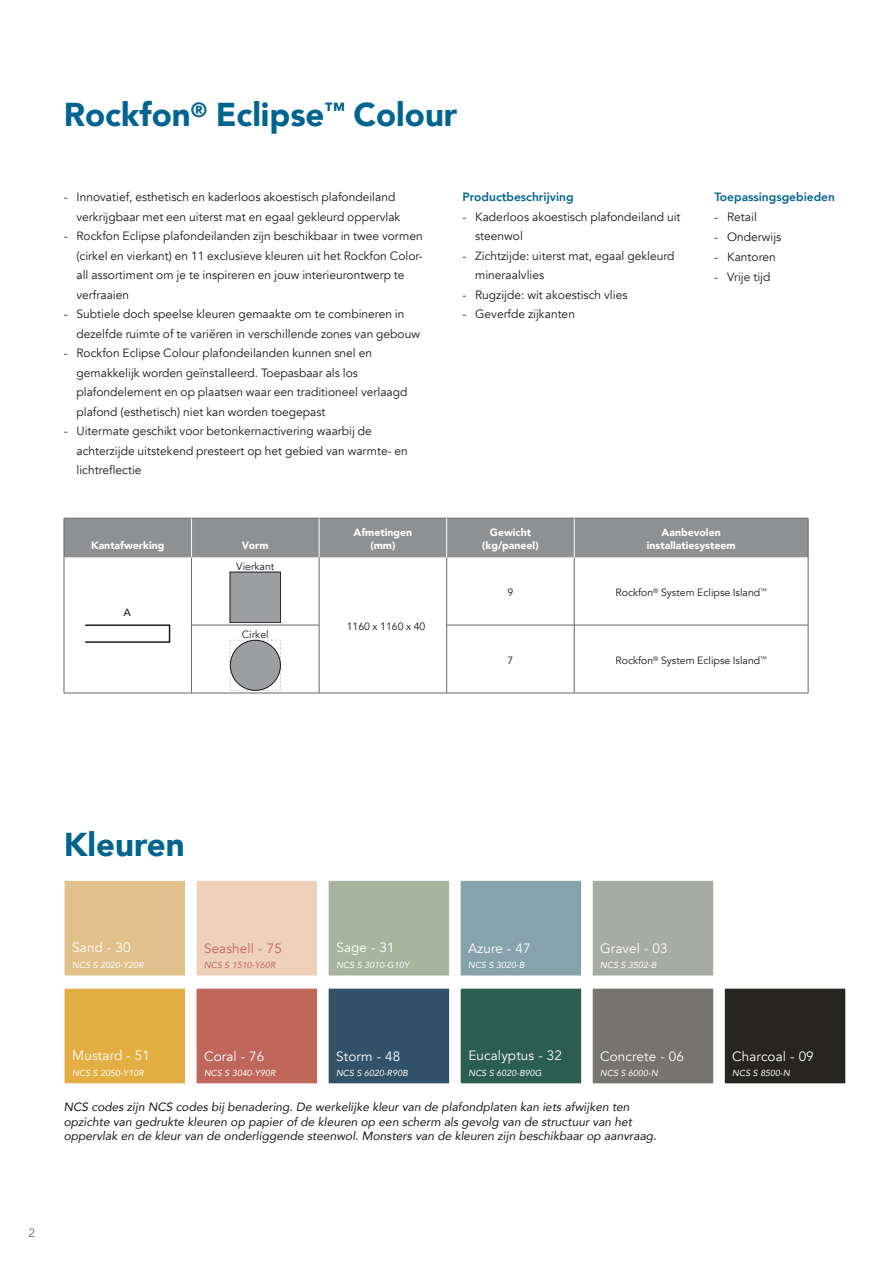
<style>
.page{position:relative;width:893px;height:1263px;background:#fff}
.page>*{position:absolute;margin:0;border:0;box-sizing:border-box;transform-origin:0 0}
.t1{font:900 33px "Avenir";color:#006490}
.t2{font:13.5px "Avenir";letter-spacing:.01em;color:#fff}
.t3{font:13.5px "Avenir";letter-spacing:.01em;color:#bf675a}
.t4{font:12px/19.5px "Avenir";color:#1a171c}
.t5{font:italic 12px/14.4px "Avenir";color:#1a171c}
.t6{font:800 12px "Avenir";color:#006490}
.t7{font:12px "Avenir";color:#646567}
.t8{font:10.5px "Avenir";color:#1a171c}
.t9{font:900 10.5px/12.6px "Avenir";color:#fff;text-align:center}
.t10{font:10.35px "Frutiger";color:#1a171c}
.t11{font:italic 8.7px "Avenir";letter-spacing:.01em;color:#fff}
.t12{font:italic 8.7px "Avenir";letter-spacing:.01em;color:#bf675a}
</style>
<div class="page">
<div style="left:65px;top:519px;width:743px;height:38px;background:#8f9092"></div>
<hr style="left:64px;top:518px;width:1px;height:39px;background:#646567">
<hr style="left:64px;top:518px;width:128px;height:1px;background:#646567">
<hr style="left:192px;top:518px;width:127px;height:1px;background:#646567">
<hr style="left:319px;top:518px;width:128px;height:1px;background:#646567">
<hr style="left:447px;top:518px;width:127px;height:1px;background:#646567">
<hr style="left:574px;top:518px;width:234px;height:1px;background:#646567">
<hr style="left:808px;top:518px;width:1px;height:39px;background:#646567">
<hr style="left:64px;top:557px;width:1px;height:68px;background:#646567">
<hr style="left:64px;top:625px;width:1px;height:68px;background:#646567">
<hr style="left:191px;top:557px;width:1px;height:68px;background:#646567">
<hr style="left:191px;top:625px;width:1px;height:68px;background:#646567">
<hr style="left:191px;top:625px;width:128px;height:1px;background:#646567">
<hr style="left:319px;top:557px;width:1px;height:68px;background:#646567">
<hr style="left:319px;top:625px;width:1px;height:68px;background:#646567">
<hr style="left:446px;top:557px;width:1px;height:68px;background:#646567">
<hr style="left:446px;top:625px;width:1px;height:68px;background:#646567">
<hr style="left:446px;top:625px;width:128px;height:1px;background:#646567">
<hr style="left:574px;top:557px;width:1px;height:68px;background:#646567">
<hr style="left:574px;top:625px;width:1px;height:68px;background:#646567">
<hr style="left:574px;top:625px;width:234px;height:1px;background:#646567">
<hr style="left:808px;top:557px;width:1px;height:68px;background:#646567">
<hr style="left:808px;top:625px;width:1px;height:68px;background:#646567">
<hr style="left:64px;top:693px;width:128px;height:1px;background:#646567">
<hr style="left:192px;top:693px;width:127px;height:1px;background:#646567">
<hr style="left:319px;top:693px;width:128px;height:1px;background:#646567">
<hr style="left:447px;top:693px;width:127px;height:1px;background:#646567">
<hr style="left:574px;top:693px;width:234px;height:1px;background:#646567">
<hr style="left:191px;top:518px;width:1px;height:39px;background:#fff">
<hr style="left:319px;top:518px;width:1px;height:39px;background:#fff">
<hr style="left:446px;top:518px;width:1px;height:39px;background:#fff">
<hr style="left:574px;top:518px;width:1px;height:39px;background:#fff">
<div style="left:85px;top:624px;width:85px;height:19px;border:1px solid #1a171c"></div>
<div style="left:230px;top:572px;width:51px;height:51px;background:#9d9ea0"></div>
<div style="left:230px;top:572px;width:51px;height:51px;border:1px solid #1a171c"></div>
<svg style="left:230px;top:640px;width:51px;height:51px"></svg>
<div style="left:230px;top:640px;width:50px;height:50px;background:#9d9ea0;border-radius:50%"></div>
<div style="left:230px;top:640px;width:51px;height:51px;border:1px solid #1a171c;border-radius:50%"></div>
<div style="left:196px;top:880px;width:122px;height:96px;background:#eed1b8"></div>
<div style="left:196px;top:880px;width:122px;height:96px;border:1px solid #fff"></div>
<div style="left:196px;top:988px;width:122px;height:96px;background:#bf675a"></div>
<div style="left:196px;top:988px;width:122px;height:96px;border:1px solid #fff"></div>
<div style="left:64px;top:988px;width:122px;height:96px;background:#e4af42"></div>
<div style="left:64px;top:880px;width:122px;height:96px;background:#e2c08b"></div>
<div style="left:64px;top:880px;width:122px;height:96px;border:1px solid #fff"></div>
<div style="left:460px;top:880px;width:122px;height:96px;background:#86a2ad"></div>
<div style="left:460px;top:880px;width:122px;height:96px;border:1px solid #fff"></div>
<div style="left:328px;top:988px;width:122px;height:96px;background:#325269"></div>
<div style="left:460px;top:988px;width:122px;height:96px;background:#2c5e50"></div>
<div style="left:328px;top:880px;width:122px;height:96px;background:#a5b59e"></div>
<div style="left:328px;top:880px;width:122px;height:96px;border:1px solid #fff"></div>
<div style="left:592px;top:988px;width:122px;height:96px;background:#767471"></div>
<div style="left:592px;top:988px;width:122px;height:96px;border:1px solid #fff"></div>
<div style="left:592px;top:880px;width:122px;height:96px;background:#a8aaa5"></div>
<div style="left:592px;top:880px;width:122px;height:96px;border:1px solid #fff"></div>
<div style="left:724px;top:988px;width:122px;height:96px;background:#262522"></div>
<h1 class="t1" style="left:64px;top:87px;width:395px">Rockfon<sup>®</sup> Eclipse<sup>™</sup> Colour</h1>
<p class="t4" style="left:77px;top:188px;width:325px;text-indent:-13px">- Innovatief, esthetisch en kaderloos akoestisch plafondeiland verkrijgbaar met een uiterst mat en egaal gekleurd oppervlak</p>
<p class="t4" style="left:77px;top:227px;width:348px;text-indent:-13px">- Rockfon Eclipse plafondeilanden zijn beschikbaar in twee vormen (cirkel en vierkant) en 11 exclusieve kleuren uit het Rockfon Color&shy;all assortiment om je te inspireren en jouw interieurontwerp te verfraaien</p>
<p class="t4" style="left:77px;top:305px;width:345px;text-indent:-13px">- Subtiele doch speelse kleuren gemaakte om te combineren in dezelfde ruimte of te variëren in verschillende zones van gebouw</p>
<p class="t4" style="left:77px;top:344px;width:332px;text-indent:-13px">- Rockfon Eclipse Colour plafondeilanden kunnen snel en gemakkelijk worden geïnstalleerd. Toepasbaar als los plafondelement en op plaatsen waar een traditioneel verlaagd plafond (esthetisch) niet kan worden toegepast</p>
<p class="t4" style="left:77px;top:422px;width:333px;text-indent:-13px">- Uitermate geschikt voor betonkernactivering waarbij de achterzijde uitstekend presteert op het gebied van warmte- en lichtreflectie</p>
<p class="t6" style="left:462px;top:188px;width:113px">Productbeschrijving</p>
<p class="t4" style="left:475px;top:207px;width:207px;text-indent:-13px">- Kaderloos akoestisch plafondeiland uit steenwol</p>
<p class="t4" style="left:475px;top:246px;width:201px;text-indent:-13px">- Zichtzijde: uiterst mat, egaal gekleurd mineraalvlies</p>
<p class="t4" style="left:462px;top:285px;width:166px">- Rugzijde: wit akoestisch vlies</p>
<p class="t4" style="left:462px;top:305px;width:114px">- Geverfde zijkanten</p>
<p class="t6" style="left:714px;top:188px;width:122px">Toepassingsgebieden</p>
<p class="t4" style="left:714px;top:207px;width:44px">- Retail</p>
<p class="t4" style="left:714px;top:227px;width:68px">- Onderwijs</p>
<p class="t4" style="left:714px;top:247px;width:63px">- Kantoren</p>
<p class="t4" style="left:714px;top:267px;width:58px">- Vrije tijd</p>
<p class="t9" style="left:91px;top:539px;width:75px">Kantafwerking</p>
<p class="t9" style="left:242px;top:539px;width:28px">Vorm</p>
<p class="t10" style="left:124px;top:606px;width:9px">A</p>
<p class="t8" style="left:236px;top:560px;width:40px">Vierkant</p>
<p class="t8" style="left:242px;top:628px;width:28px">Cirkel</p>
<p class="t9" style="left:354px;top:526px;width:60px">Afmetingen (mm)</p>
<p class="t9" style="left:482px;top:526px;width:58px">Gewicht (kg/paneel)</p>
<p class="t9" style="left:647px;top:526px;width:90px">Aanbevolen installatiesysteem</p>
<p class="t8" style="left:347px;top:620px;width:80px">1160 x 1160 x 40</p>
<p class="t8" style="left:508px;top:586px;width:7px">9</p>
<p class="t8" style="left:616px;top:586px;width:153px">Rockfon<sup>®</sup> System Eclipse Island<sup>™</sup></p>
<p class="t8" style="left:508px;top:654px;width:7px">7</p>
<p class="t8" style="left:616px;top:654px;width:153px">Rockfon<sup>®</sup> System Eclipse Island<sup>™</sup></p>
<h1 class="t1" style="left:64px;top:816px;width:123px">Kleuren</h1>
<p class="t2" style="left:72px;top:940px;width:60px">Sand - 30</p>
<p class="t11" style="left:72px;top:959px;width:73px">NCS S 2020-Y20R</p>
<p class="t2" style="left:72px;top:1047px;width:79px">Mustard - 51</p>
<p class="t11" style="left:72px;top:1067px;width:73px">NCS S 2050-Y10R</p>
<p class="t3" style="left:204px;top:940px;width:79px">Seashell - 75</p>
<p class="t12" style="left:204px;top:960px;width:73px">NCS S 1510-Y60R</p>
<p class="t2" style="left:204px;top:1048px;width:62px">Coral - 76</p>
<p class="t11" style="left:204px;top:1067px;width:73px">NCS S 3040-Y90R</p>
<p class="t2" style="left:336px;top:940px;width:60px">Sage - 31</p>
<p class="t11" style="left:336px;top:959px;width:74px">NCS S 3010-G10Y</p>
<p class="t2" style="left:336px;top:1048px;width:66px">Storm - 48</p>
<p class="t11" style="left:336px;top:1067px;width:73px">NCS S 6020-R90B</p>
<p class="t2" style="left:468px;top:940px;width:64px">Azure - 47</p>
<p class="t11" style="left:468px;top:960px;width:58px">NCS S 3020-B</p>
<p class="t2" style="left:468px;top:1047px;width:95px">Eucalyptus - 32</p>
<p class="t11" style="left:468px;top:1067px;width:75px">NCS S 6020-B90G</p>
<p class="t2" style="left:600px;top:940px;width:69px">Gravel - 03</p>
<p class="t11" style="left:600px;top:960px;width:58px">NCS S 3502-B</p>
<p class="t2" style="left:600px;top:1048px;width:85px">Concrete - 06</p>
<p class="t11" style="left:600px;top:1067px;width:59px">NCS S 6000-N</p>
<p class="t5" style="left:64px;top:1100px;width:594px">NCS codes zijn NCS codes bij benadering. De werkelijke kleur van de plafondplaten kan iets afwijken ten opzichte van gedrukte kleuren op papier of de kleuren op een scherm als gevolg van de structuur van het oppervlak en de kleur van de onderliggende steenwol. Monsters van de kleuren zijn beschikbaar op aanvraag.</p>
<p class="t7" style="left:29px;top:1226px;width:8px">2</p>
<p class="t2" style="left:732px;top:1048px;width:83px">Charcoal - 09</p>
<p class="t11" style="left:732px;top:1067px;width:59px">NCS S 8500-N</p>
</div>
